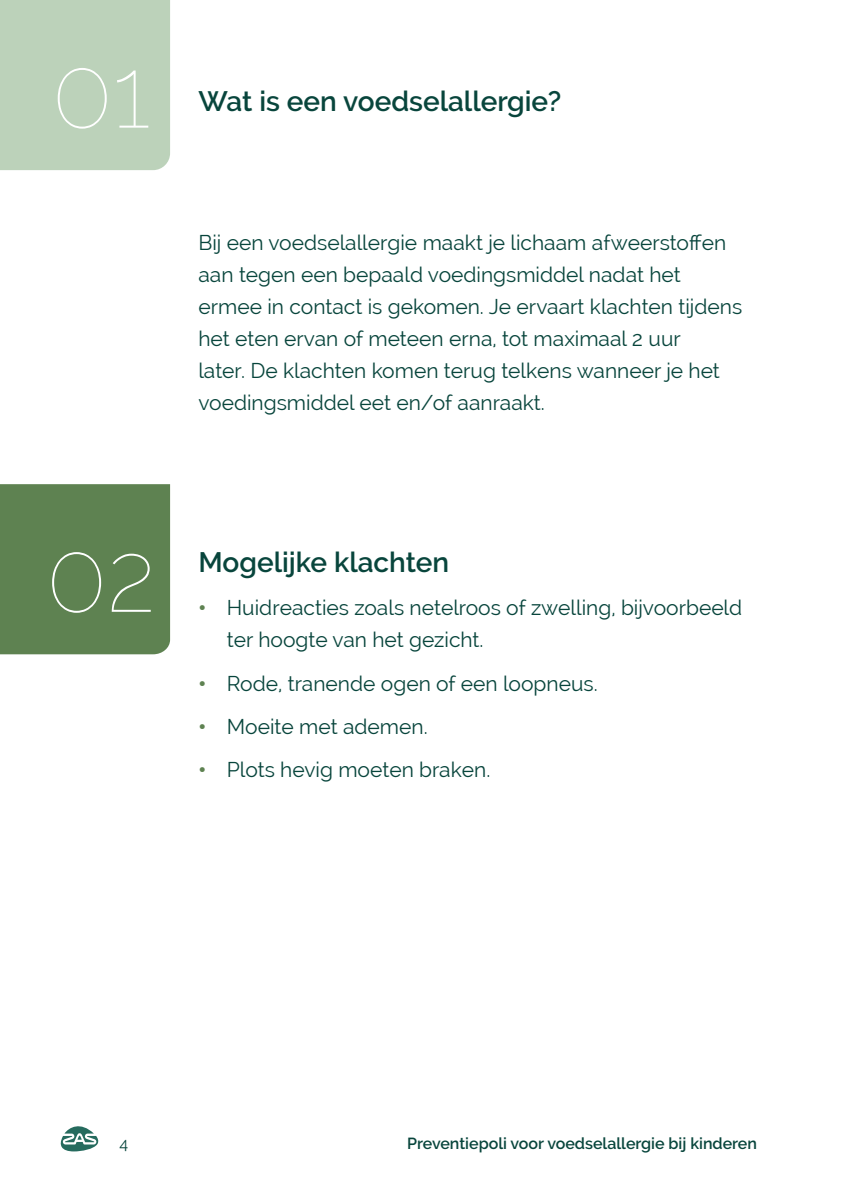
<style>
.page{position:relative;width:842px;height:1191px;background:#fff}
.page>*{position:absolute;margin:0;border:0;box-sizing:border-box;transform-origin:0 0}
.t1{font:100 100px "Raleway";color:#fff}
.t2{font:600 28px "Raleway";color:#08453c}
.t3{font:21px/32px "Raleway";color:#08453c}
.t4{font:600 16px "Raleway";color:#08453c}
.t5{font:16px "Raleway";color:#08453c}
.s1{font-weight:900;color:#5e8251}
</style>
<div class="page">
<div style="left:0;top:0;width:170px;height:170px;background:#bcd2ba"></div>
<div style="left:0;top:484px;width:170px;height:170px;background:#5e8251"></div>
<svg style="left:61px;top:1126px;width:37px;height:25px"></svg>
<h1 class="t1" style="left:52px;top:34px;width:100px">01</h1>
<h2 class="t2" style="left:198px;top:85px;width:364px">Wat is een voedselallergie?</h2>
<p class="t3" style="left:198px;top:227px;width:545px">Bij een voedselallergie maakt je lichaam afweerstoffen aan tegen een bepaald voedingsmiddel nadat het ermee in contact is gekomen. Je ervaart klachten tijdens het eten ervan of meteen erna, tot maximaal 2 uur<br>later. De klachten komen terug telkens wanneer je het voedingsmiddel eet en/of aanraakt.</p>
<h1 class="t1" style="left:46px;top:518px;width:111px">02</h1>
<h2 class="t2" style="left:198px;top:546px;width:252px">Mogelijke klachten</h2>
<p class="t3" style="left:227px;top:592px;width:517px;text-indent:-28px"><span class="s1">•</span> Huidreacties zoals netelroos of zwelling, bijvoorbeeld ter hoogte van het gezicht.</p>
<p class="t3" style="left:198px;top:667px;width:401px"><span class="s1">•</span> Rode, tranende ogen of een loopneus.</p>
<p class="t3" style="left:198px;top:710px;width:231px"><span class="s1">•</span> Moeite met ademen.</p>
<p class="t3" style="left:198px;top:754px;width:293px"><span class="s1">•</span> Plots hevig moeten braken.</p>
<p class="t5" style="left:119px;top:1134px;width:10px">4</p>
<p class="t4" style="left:407px;top:1134px;width:351px">Preventiepoli voor voedselallergie bij kinderen</p>
</div>
